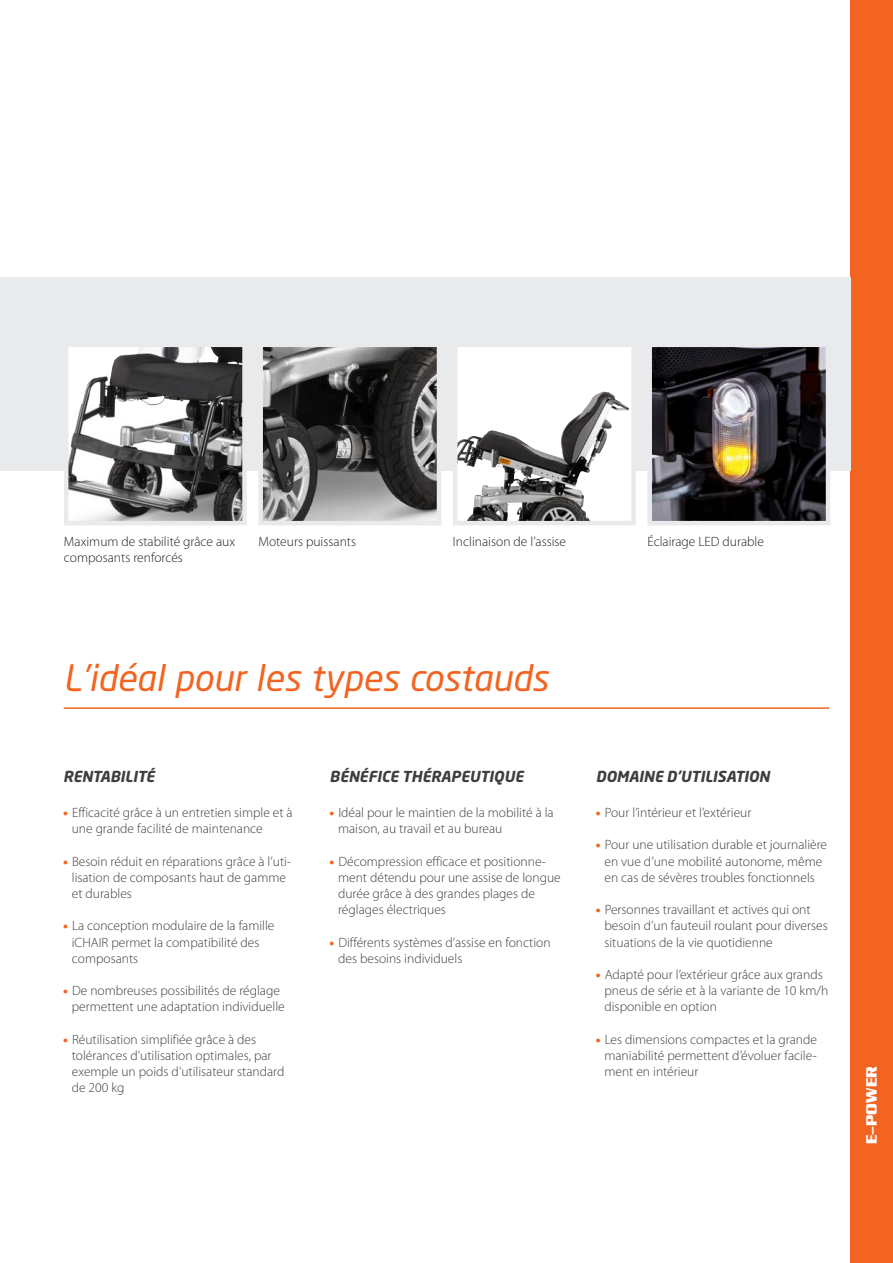
<style>
.page{position:relative;width:893px;height:1263px;background:#fff}
.page>*{position:absolute;margin:0;border:0;box-sizing:border-box;transform-origin:0 0}
.t1{font:italic 36px "Neo Sans Std";color:#f36421}
.t2{font:italic 700 15px "Neo Sans Std";color:#3e3e3f}
.t3{font:700 15px "Enter Sansman";color:#fff}
.t4{font:300 13.5px/16.2px "Myriad Pro";color:#3e3e3f}
.t5{font:300 13.5px "Myriad Pro";color:#231f20}
.s1{font-weight:900;color:#f36421}
</style>
<div class="page">
<div style="left:850px;top:0;width:43px;height:1263px;background:#f36421"></div>
<div style="left:0;top:277px;width:850px;height:194px;background:#e9eaeb"></div>
<hr style="left:64px;top:707px;width:765px;height:2px;background:#f36421">
<svg style="left:458px;top:348px;width:173px;height:172px;fill:#fff"></svg>
<img style="left:458px;top:392px;width:146px;height:76px">
<div style="left:453px;top:343px;width:183px;height:182px;border:4px solid #e9eaeb"></div>
<img style="left:652px;top:348px;width:173px;height:172px">
<div style="left:647px;top:343px;width:183px;height:182px;border:4px solid #e9eaeb"></div>
<img style="left:69px;top:348px;width:173px;height:57px">
<img style="left:69px;top:405px;width:173px;height:115px">
<div style="left:64px;top:343px;width:183px;height:182px;border:4px solid #e9eaeb"></div>
<img style="left:263px;top:348px;width:173px;height:172px">
<div style="left:258px;top:343px;width:183px;height:182px;border:4px solid #e9eaeb"></div>
<p class="t5" style="left:64px;top:534px;width:173px">Maximum de stabilité grâce aux</p>
<p class="t5" style="left:453px;top:534px;width:115px">Inclinaison de l’assise</p>
<p class="t5" style="left:647px;top:534px;width:118px">Éclairage LED durable</p>
<p class="t5" style="left:64px;top:550px;width:121px">composants renforcés</p>
<p class="t5" style="left:258px;top:534px;width:99px">Moteurs puissants</p>
<h1 class="t1" style="left:63px;top:656px;width:487px">L’idéal pour les types costauds</h1>
<p class="t2" style="left:63px;top:767px;width:93px">RENTABILITÉ</p>
<p class="t2" style="left:330px;top:767px;width:195px">BÉNÉFICE THÉRAPEUTIQUE</p>
<p class="t2" style="left:596px;top:767px;width:175px">DOMAINE D’UTILISATION</p>
<p class="t4" style="left:72px;top:805px;width:222px;text-indent:-9px"><span class="s1">•</span> Efficacité grâce à un entretien simple et à une grande facilité de maintenance</p>
<p class="t4" style="left:72px;top:853px;width:221px;text-indent:-9px"><span class="s1">•</span> Besoin réduit en réparations grâce à l’uti&shy;lisation de composants haut de gamme et durables</p>
<p class="t4" style="left:72px;top:918px;width:204px;text-indent:-9px"><span class="s1">•</span> La conception modulaire de la famille iCHAIR permet la compatibilité des composants</p>
<p class="t4" style="left:72px;top:983px;width:214px;text-indent:-9px"><span class="s1">•</span> De nombreuses possibilités de réglage permettent une adaptation individuelle</p>
<p class="t4" style="left:72px;top:1031px;width:214px;text-indent:-9px"><span class="s1">•</span> Réutilisation simplifiée grâce à des tolérances d’utilisation optimales, par exemple un poids d’utilisateur standard de 200 kg</p>
<p class="t4" style="left:338px;top:805px;width:217px;text-indent:-9px"><span class="s1">•</span> Idéal pour le maintien de la mobilité à la maison, au travail et au bureau</p>
<p class="t4" style="left:338px;top:853px;width:224px;text-indent:-9px"><span class="s1">•</span> Décompression efficace et positionne&shy;ment détendu pour une assise de longue durée grâce à des grandes plages de réglages électriques</p>
<p class="t4" style="left:338px;top:934px;width:214px;text-indent:-9px"><span class="s1">•</span> Différents systèmes d’assise en fonction des besoins individuels</p>
<p class="t4" style="left:596px;top:805px;width:157px"><span class="s1">•</span> Pour l’intérieur et l’extérieur</p>
<p class="t4" style="left:596px;top:837px;width:233px;text-align:center"><span class="s1">•</span> Pour une utilisation durable et journalière en vue d’une mobilité autonome, même en cas de sévères troubles fonctionnels</p>
<p class="t4" style="left:604px;top:902px;width:225px;text-indent:-9px"><span class="s1">•</span> Personnes travaillant et actives qui ont besoin d’un fauteuil roulant pour diverses situations de la vie quotidienne</p>
<p class="t4" style="left:604px;top:967px;width:226px;text-indent:-9px"><span class="s1">•</span> Adapté pour l’extérieur grâce aux grands pneus de série et à la variante de 10 km/h disponible en option</p>
<p class="t4" style="left:604px;top:1031px;width:214px;text-align:justify;text-indent:-9px"><span class="s1">•</span> Les dimensions compactes et la grande maniabilité permettent d’évoluer facile&shy;ment en intérieur</p>
<p class="t3" style="left:863px;top:1144px;width:80px;rotate:-90deg">E-POWER</p>
</div>
